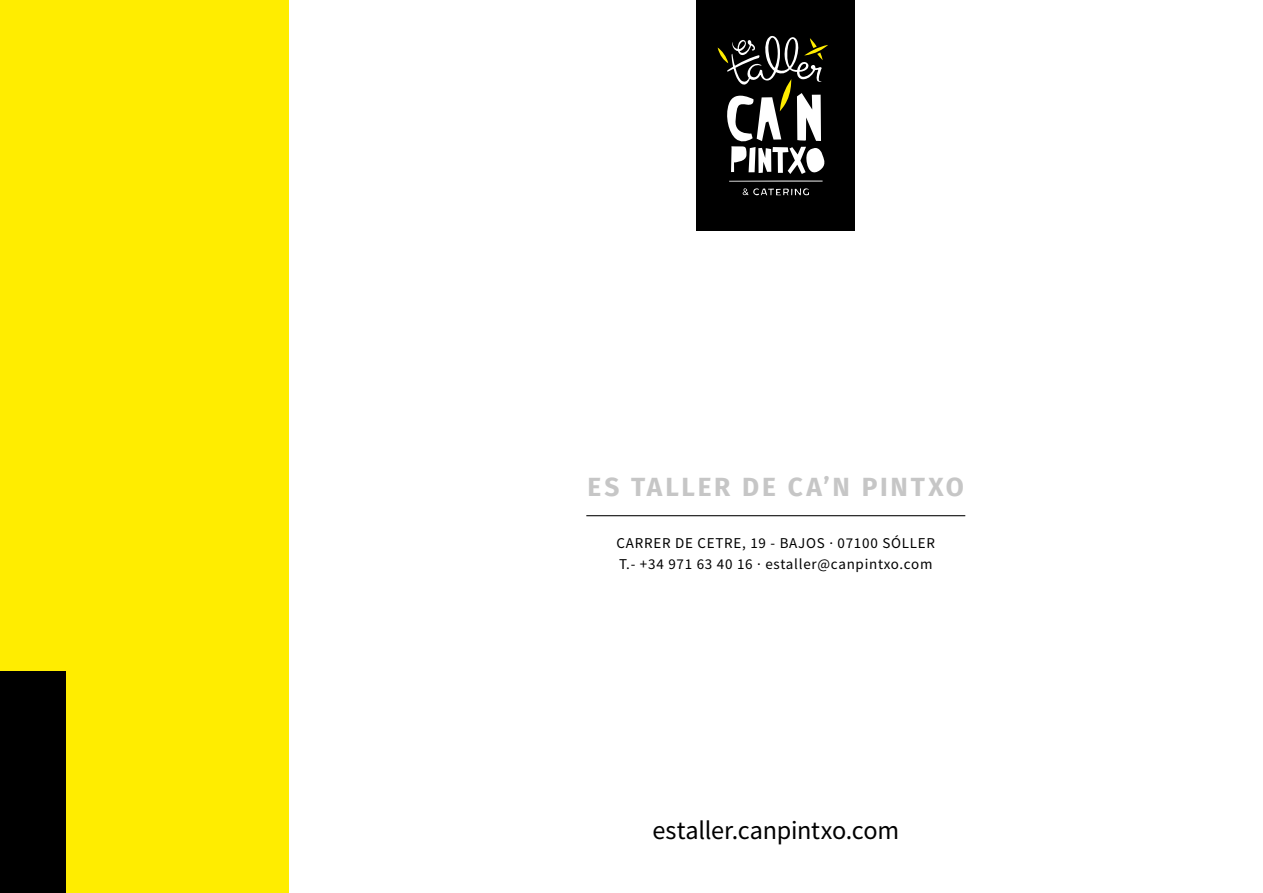
<style>
.page{position:relative;width:1263px;height:893px;background:#fff}
.page>*{position:absolute;margin:0;border:0;box-sizing:border-box;transform-origin:0 0}
.t1{font:26.25px "Source Sans Pro";letter-spacing:-.01em;color:#000}
.t2{font:700 26.25px "Fira Sans";letter-spacing:.105em;color:#c6c6c6}
.t3{font:15px/21px "Source Sans Pro";letter-spacing:.05em;color:#000}
</style>
<div class="page">
<div style="left:0;top:0;width:289px;height:893px;background:#ffed00"></div>
<div style="left:0;top:672px;width:65px;height:221px;background:#000"></div>
<div style="left:696px;top:0;width:159px;height:230px;background:#000"></div>
<svg style="left:729px;top:181px;width:93px;height:1px"></svg>
<svg style="left:742px;top:188px;width:67px;height:7px"></svg>
<svg style="left:718px;top:36px;width:110px;height:138px"></svg>
<hr style="left:586px;top:515px;width:379px;height:1px;background:#000">
<h1 class="t2" style="left:588px;top:465px;width:378px">ES TALLER DE CA’N PINTXO</h1>
<p class="t3" style="left:616px;top:532px;width:320px">CARRER DE CETRE, 19 - BAJOS · 07100 SÓLLER<br>T.- +34 971 63 40 16 · estaller@canpintxo.com</p>
<h1 class="t1" style="left:652px;top:814px;width:248px">estaller.canpintxo.com</h1>
</div>
